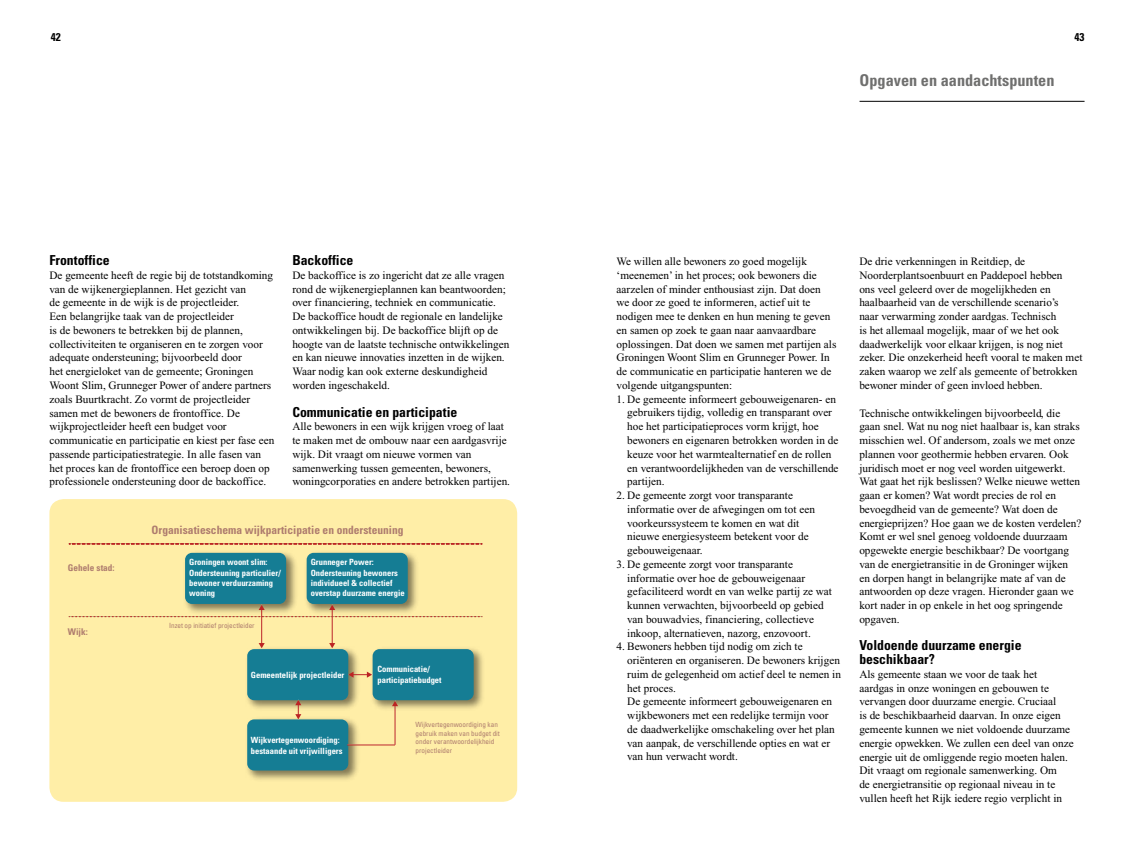
<style>
.page{position:relative;width:1134px;height:851px;background:#fff}
.page>*{position:absolute;margin:0;border:0;box-sizing:border-box;transform-origin:0 0}
.t1{font:700 condensed 16.25px "Univers";color:#6f6f6e}
.t2{font:700 condensed 13.75px/13.8px "Univers";color:#000}
.t3{font:700 condensed 11.5px "Univers";color:#ae7c6e}
.t4{font:11.25px/13.8px "Times New Roman";color:#000}
.t5{font:700 condensed 11.25px "Univers";color:#000}
.t6{font:700 condensed 9.25px "Univers";color:#ae7c6e}
.t7{font:700 condensed 8.5px/10.2px "Univers";color:#fff}
.t8{font:condensed 7.12px/8.6px "Univers";color:#ae7c6e}
</style>
<div class="page">
<div style="left:49px;top:499px;width:468px;height:302px;background:#ffeea7;border-radius:14px"></div>
<img style="left:185px;top:552px;width:232px;height:64px">
<div style="left:307px;top:552px;width:101px;height:52px;background:#157d94;border-radius:7px"></div>
<div style="left:185px;top:552px;width:101px;height:52px;background:#157d94;border-radius:7px"></div>
<img style="left:247px;top:643px;width:115px;height:137px">
<div style="left:247px;top:649px;width:101px;height:51px;background:#157d94;border-radius:7px"></div>
<div style="left:247px;top:719px;width:101px;height:51px;background:#157d94;border-radius:7px"></div>
<img style="left:372px;top:648px;width:111px;height:65px">
<div style="left:373px;top:649px;width:101px;height:51px;background:#157d94;border-radius:7px"></div>
<svg style="left:69px;top:543px;width:413px;height:1px"></svg>
<svg style="left:69px;top:616px;width:413px;height:1px"></svg>
<svg style="left:348px;top:671px;width:24px;height:6px"></svg>
<hr style="left:332px;top:609px;width:1px;height:34px;background:#bc2424">
<svg style="left:329px;top:643px;width:6px;height:5px"></svg>
<svg style="left:329px;top:604px;width:6px;height:6px"></svg>
<hr style="left:261px;top:609px;width:1px;height:34px;background:#bc2424">
<svg style="left:259px;top:643px;width:6px;height:5px"></svg>
<svg style="left:259px;top:604px;width:6px;height:6px"></svg>
<svg style="left:295px;top:699px;width:6px;height:20px"></svg>
<hr style="left:395px;top:705px;width:1px;height:39px;background:#bc2424">
<svg style="left:392px;top:700px;width:6px;height:6px"></svg>
<hr style="left:347px;top:744px;width:48px;height:1px;background:#bc2424">
<hr style="left:859px;top:101px;width:225px;height:1px;background:#000">
<p class="t5" style="left:51px;top:31px;width:11px">42</p>
<p class="t5" style="left:1074px;top:31px;width:11px">43</p>
<p class="t2" style="left:49px;top:253px;width:62px">Frontoffice</p>
<p class="t4" style="left:49px;top:268px;width:226px">De gemeente heeft de regie bij de totstandkoming van de wijkenergieplannen. Het gezicht van<br>de gemeente in de wijk is de projectleider.<br>Een belangrijke taak van de projectleider<br>is de bewoners te betrekken bij de plannen, collectiviteiten te organiseren en te zorgen voor adequate ondersteuning; bijvoorbeeld door<br>het energieloket van de gemeente; Groningen Woont Slim, Grunneger Power of andere partners zoals Buurtkracht. Zo vormt de projectleider samen met de bewoners de frontoffice. De wijkprojectleider heeft een budget voor communicatie en participatie en kiest per fase een passende participatiestrategie. In alle fasen van het proces kan de frontoffice een beroep doen op professionele ondersteuning door de backoffice.</p>
<p class="t2" style="left:292px;top:253px;width:63px">Backoffice</p>
<p class="t4" style="left:292px;top:268px;width:219px">De backoffice is zo ingericht dat ze alle vragen rond de wijkenergieplannen kan beantwoorden; over financiering, techniek en communicatie.<br>De backoffice houdt de regionale en landelijke ontwikkelingen bij. De backoffice blijft op de hoogte van de laatste technische ontwikkelingen en kan nieuwe innovaties inzetten in de wijken.<br>Waar nodig kan ook externe deskundigheid worden ingeschakeld.</p>
<p class="t2" style="left:292px;top:404px;width:167px">Communicatie en participatie</p>
<p class="t4" style="left:292px;top:419px;width:219px">Alle bewoners in een wijk krijgen vroeg of laat te maken met de ombouw naar een aardgasvrije wijk. Dit vraagt om nieuwe vormen van samenwerking tussen gemeenten, bewoners, woningcorporaties en andere betrokken partijen.</p>
<p class="t3" style="left:152px;top:523px;width:254px">Organisatieschema wijkparticipatie en ondersteuning</p>
<p class="t7" style="left:189px;top:557px;width:93px">Groningen woont slim:<br>Ondersteuning particulier/ bewoner verduurzaming woning</p>
<p class="t7" style="left:311px;top:557px;width:96px">Grunneger Power:<br>Ondersteuning bewoners individueel &amp; collectief overstap duurzame energie</p>
<p class="t6" style="left:68px;top:561px;width:48px">Gehele stad:</p>
<p class="t6" style="left:68px;top:625px;width:22px">Wijk:</p>
<p class="t8" style="left:169px;top:621px;width:87px">Inzet op initiatief projectleider</p>
<p class="t7" style="left:251px;top:669px;width:95px">Gemeentelijk projectleider</p>
<p class="t7" style="left:377px;top:664px;width:66px">Communicatie/ participatiebudget</p>
<p class="t7" style="left:251px;top:735px;width:93px">Wijkvertegenwoordiging: bestaande uit vrijwilligers</p>
<p class="t8" style="left:416px;top:720px;width:86px">Wijkvertegenwoordiging kan gebruik maken van budget dit onder verantwoordelijkheid projectleider</p>
<h1 class="t1" style="left:859px;top:71px;width:196px">Opgaven en aandachtspunten</h1>
<p class="t4" style="left:617px;top:254px;width:221px">We willen alle bewoners zo goed mogelijk ‘meenemen’ in het proces; ook bewoners die aarzelen of minder enthousiast zijn. Dat doen<br>we door ze goed te informeren, actief uit te nodigen mee te denken en hun mening te geven en samen op zoek te gaan naar aanvaardbare oplossingen. Dat doen we samen met partijen als Groningen Woont Slim en Grunneger Power. In de communicatie en participatie hanteren we de volgende uitgangspunten:</p>
<p class="t4" style="left:627px;top:392px;width:213px;text-indent:-11px">1. De gemeente informeert gebouweigenaren- en gebruikers tijdig, volledig en transparant over hoe het participatieproces vorm krijgt, hoe bewoners en eigenaren betrokken worden in de keuze voor het warmtealternatief en de rollen en verantwoordelijkheden van de verschillende partijen.</p>
<p class="t4" style="left:627px;top:488px;width:189px;text-indent:-11px">2. De gemeente zorgt voor transparante informatie over de afwegingen om tot een voorkeurssysteem te komen en wat dit nieuwe energiesysteem betekent voor de gebouweigenaar.</p>
<p class="t4" style="left:627px;top:557px;width:206px;text-indent:-11px">3. De gemeente zorgt voor transparante informatie over hoe de gebouweigenaar gefaciliteerd wordt en van welke partij ze wat kunnen verwachten, bijvoorbeeld op gebied van bouwadvies, financiering, collectieve inkoop, alternatieven, nazorg, enzovoort.</p>
<p class="t4" style="left:627px;top:639px;width:215px;text-indent:-11px">4. Bewoners hebben tijd nodig om zich te oriënteren en organiseren. De bewoners krijgen ruim de gelegenheid om actief deel te nemen in het proces.<br>De gemeente informeert gebouweigenaren en wijkbewoners met een redelijke termijn voor de daadwerkelijke omschakeling over het plan van aanpak, de verschillende opties en wat er van hun verwacht wordt.</p>
<p class="t4" style="left:859px;top:254px;width:225px">De drie verkenningen in Reitdiep, de Noorderplantsoenbuurt en Paddepoel hebben<br>ons veel geleerd over de mogelijkheden en haalbaarheid van de verschillende scenario’s<br>naar verwarming zonder aardgas. Technisch<br>is het allemaal mogelijk, maar of we het ook daadwerkelijk voor elkaar krijgen, is nog niet zeker. Die onzekerheid heeft vooral te maken met zaken waarop we zelf als gemeente of betrokken bewoner minder of geen invloed hebben.</p>
<p class="t4" style="left:859px;top:406px;width:224px">Technische ontwikkelingen bijvoorbeeld, die gaan snel. Wat nu nog niet haalbaar is, kan straks misschien wel. Of andersom, zoals we met onze plannen voor geothermie hebben ervaren. Ook juridisch moet er nog veel worden uitgewerkt.<br>Wat gaat het rijk beslissen? Welke nieuwe wetten gaan er komen? Wat wordt precies de rol en bevoegdheid van de gemeente? Wat doen de energieprijzen? Hoe gaan we de kosten verdelen?<br>Komt er wel snel genoeg voldoende duurzaam opgewekte energie beschikbaar? De voortgang van de energietransitie in de Groninger wijken en dorpen hangt in belangrijke mate af van de antwoorden op deze vragen. Hieronder gaan we kort nader in op enkele in het oog springende opgaven.</p>
<p class="t2" style="left:859px;top:638px;width:164px">Voldoende duurzame energie beschikbaar?</p>
<p class="t4" style="left:859px;top:667px;width:216px">Als gemeente staan we voor de taak het aardgas in onze woningen en gebouwen te vervangen door duurzame energie. Cruciaal<br>is de beschikbaarheid daarvan. In onze eigen gemeente kunnen we niet voldoende duurzame energie opwekken. We zullen een deel van onze energie uit de omliggende regio moeten halen.<br>Dit vraagt om regionale samenwerking. Om<br>de energietransitie op regionaal niveau in te vullen heeft het Rijk iedere regio verplicht in</p>
</div>
